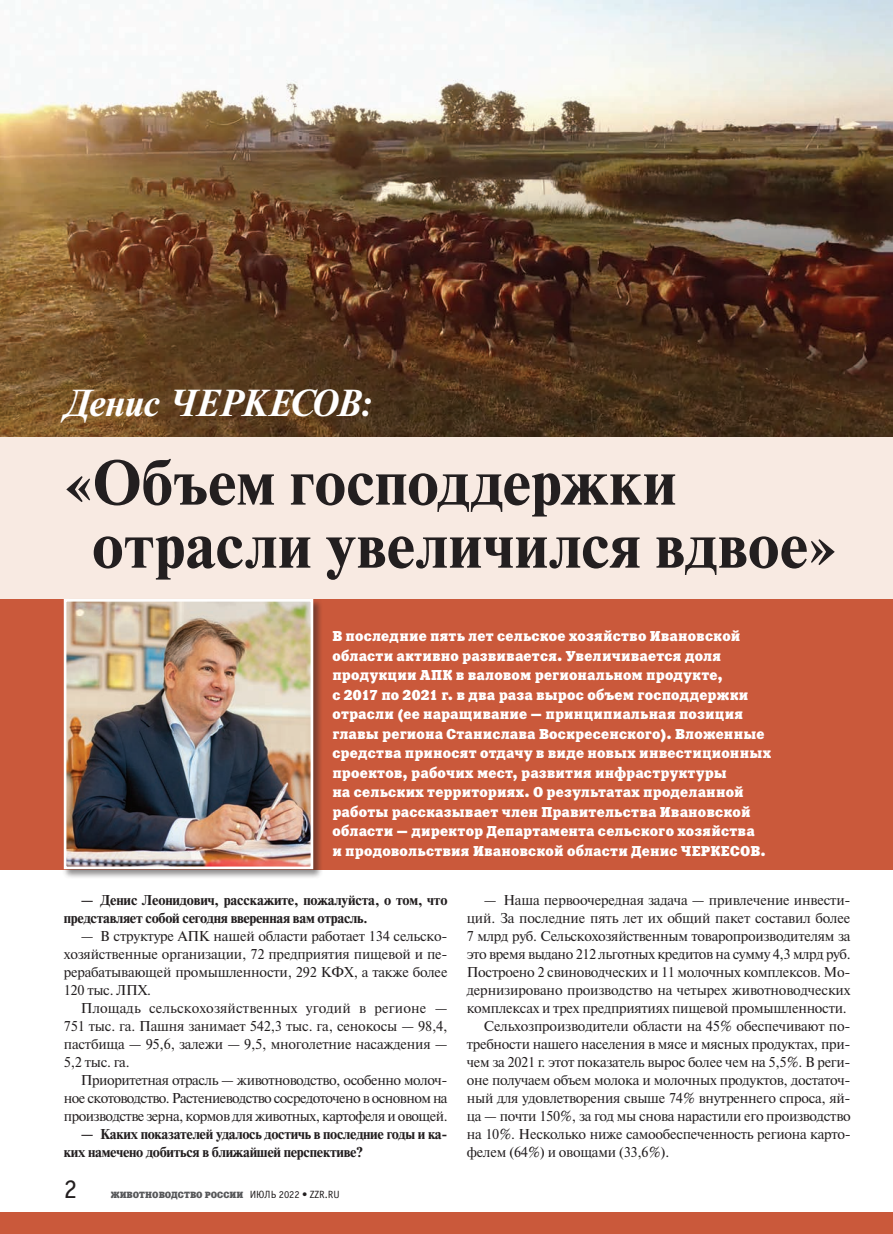
<style>
.page{position:relative;width:893px;height:1234px;background:#fff}
.page>*{position:absolute;margin:0;border:0;box-sizing:border-box;transform-origin:0 0}
.t1{font:700 63px/63px "Newton C";letter-spacing:.01em;color:#231f20}
.t2{font:italic 700 37.5px "Newton C";color:#fff}
.t3{font:27px "Officina Sans C";color:#231f20}
.t4{font:14.25px/18px "Newton C";letter-spacing:-.02em;color:#231f20;text-align:justify}
.t5{font:14.25px/19.5px "Xenia C";letter-spacing:.01em;color:#fff}
.t6{font:700 14.25px/18px "Newton C";letter-spacing:-.02em;color:#231f20}
.t7{font:9px "Xenia C";color:#57585a}
.s1{font-family:"Officina Sans C";font-size:10.5px;color:#231f20}
</style>
<div class="page">
<div style="left:0;top:437px;width:893px;height:162px;background:#f8eae2"></div>
<div style="left:0;top:599px;width:893px;height:270px;background:#ca593b"></div>
<img style="left:0;top:0;width:893px;height:437px">
<div style="left:0;top:1212px;width:893px;height:21px;background:#ca593b"></div>
<div style="left:62px;top:597px;width:261px;height:281px;background:#231f20;opacity:.5"></div>
<img style="left:68px;top:603px;width:241px;height:262px">
<div style="left:64px;top:599px;width:249px;height:270px;border:3px solid #fff"></div>
<h2 class="t2" style="left:64px;top:382px;width:310px">Денис ЧЕРКЕСОВ:</h2>
<h1 class="t1" style="left:92px;top:451px;width:747px;text-indent:-28px">«Объем господдержки отрасли увеличился вдвое»</h1>
<p class="t5" style="left:332px;top:626px;width:440px">В последние пять лет сельское хозяйство Ивановской области активно развивается. Увеличивается доля продукции АПК в валовом региональном продукте,<br>с 2017 по 2021 г. в два раза вырос объем господдержки отрасли (ее наращивание — принципиальная позиция главы региона Станислава Воскресенского). Вложенные средства приносят отдачу в виде новых инвестиционных проектов, рабочих мест, развития инфраструктуры<br>на сельских территориях. О результатах проделанной работы рассказывает член Правительства Ивановской области — директор Департамента сельского хозяйства<br>и продовольствия Ивановской области Денис ЧЕРКЕСОВ.</p>
<p class="t6" style="left:64px;top:891px;width:385px;text-indent:17px">— Денис Леонидович, расскажите, пожалуйста, о том, что представляет собой сегодня вверенная вам отрасль.</p>
<p class="t4" style="left:64px;top:927px;width:385px;text-indent:17px">— В структуре АПК нашей области работает 134 сельско&shy;хозяйственные организации, 72 предприятия пищевой и пе&shy;рерабатывающей промышленности, 292 КФХ, а также более 120 тыс. ЛПХ.</p>
<p class="t4" style="left:64px;top:999px;width:385px;text-indent:17px">Площадь сельскохозяйственных угодий в регионе — 751 тыс. га. Пашня занимает 542,3 тыс. га, сенокосы — 98,4, пастбища — 95,6, залежи — 9,5, многолетние насаждения — 5,2 тыс. га.</p>
<p class="t4" style="left:64px;top:1071px;width:385px;text-indent:17px">Приоритетная отрасль — животноводство, особенно молоч&shy;ное скотоводство. Растениеводство сосредоточено в основном на производстве зерна, кормов для животных, картофеля и овощей.</p>
<p class="t6" style="left:64px;top:1125px;width:385px;text-indent:17px">— Каких показателей удалось достичь в последние годы и ка‑ ких намечено добиться в ближайшей перспективе?</p>
<h3 class="t3" style="left:64px;top:1174px;width:15px">2</h3>
<p class="t7" style="left:111px;top:1188px;width:230px">ЖИВОТНОВОДСТВО РОССИИ <span class="s1">ИЮЛЬ 2022 • ZZR.RU</span></p>
<p class="t4" style="left:484px;top:891px;width:368px">— Наша первоочередная задача — привлечение инвести-</p>
<p class="t4" style="left:467px;top:909px;width:385px">ций. За последние пять лет их общий пакет составил более</p>
<p class="t4" style="left:467px;top:927px;width:385px">7 млрд руб. Сельскохозяйственным товаропроизводителям за</p>
<p class="t4" style="left:467px;top:945px;width:385px">это время выдано 212 льготных кредитов на сумму 4,3 млрд руб.</p>
<p class="t4" style="left:467px;top:963px;width:385px">Построено 2 свиноводческих и 11 молочных комплексов. Мо-</p>
<p class="t4" style="left:467px;top:981px;width:385px">дернизировано производство на четырех животноводческих</p>
<p class="t4" style="left:467px;top:999px;width:381px">комплексах и трех предприятиях пищевой промышленности.</p>
<p class="t4" style="left:484px;top:1017px;width:368px">Сельхозпроизводители области на 45% обеспечивают по-</p>
<p class="t4" style="left:467px;top:1035px;width:385px">требности нашего населения в мясе и мясных продуктах, при-</p>
<p class="t4" style="left:467px;top:1053px;width:385px">чем за 2021 г. этот показатель вырос более чем на 5,5%. В реги-</p>
<p class="t4" style="left:467px;top:1071px;width:385px">оне получаем объем молока и молочных продуктов, достаточ-</p>
<p class="t4" style="left:467px;top:1089px;width:385px">ный для удовлетворения свыше 74% внутреннего спроса, яй-</p>
<p class="t4" style="left:467px;top:1107px;width:385px">ца — почти 150%, за год мы снова нарастили его производство</p>
<p class="t4" style="left:467px;top:1125px;width:385px">на 10%. Несколько ниже самообеспеченность региона карто-</p>
<p class="t4" style="left:467px;top:1143px;width:204px">фелем (64%) и овощами (33,6%).</p>
</div>
